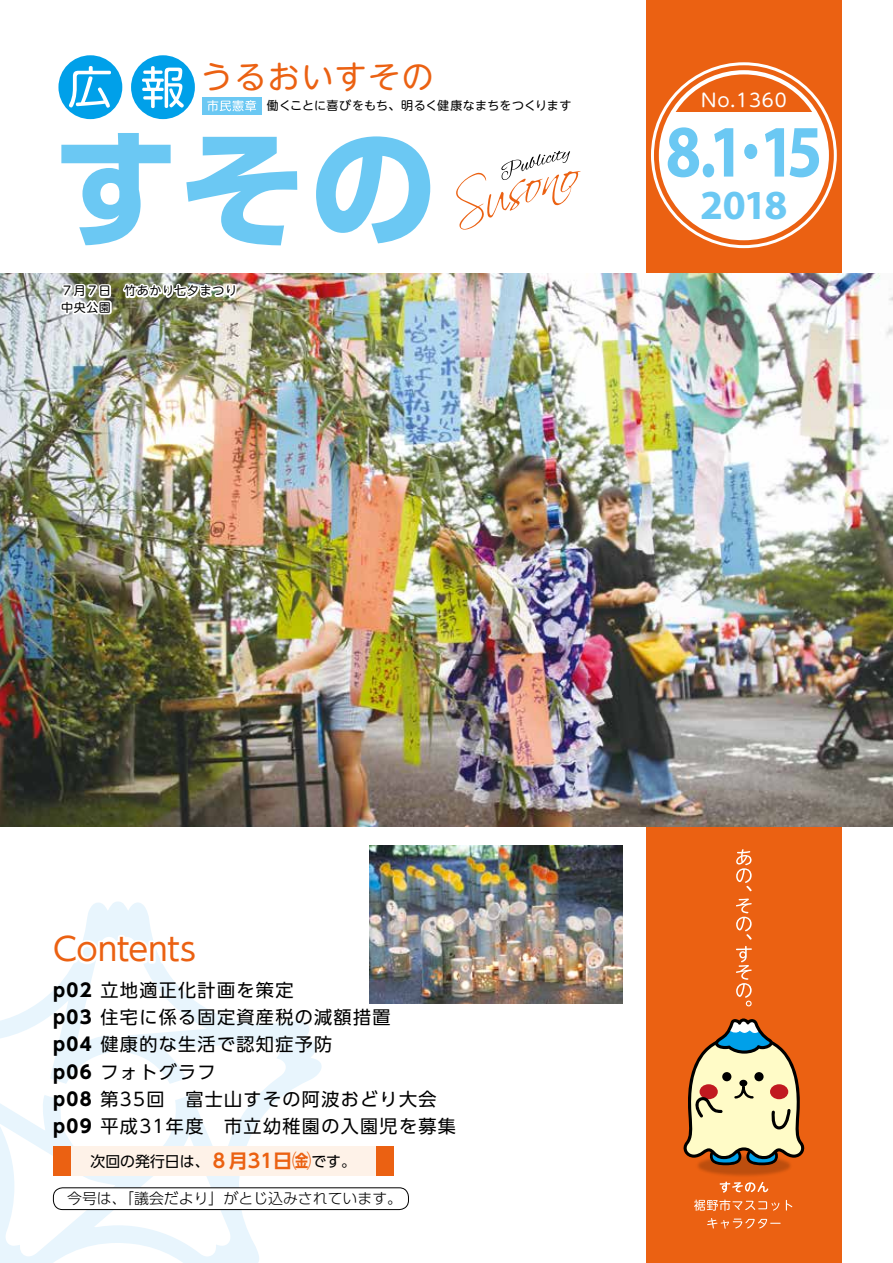
<style>
.page{position:relative;width:893px;height:1263px;background:#fff}
.page>*{position:absolute;margin:0;border:0;box-sizing:border-box;transform-origin:0 0}
.t1{font:700 74.4px "Myriad Pro";color:#6bc8f3;scale:.86 1}
.t2{font:700 41.4px "Myriad Pro";color:#6bc8f3}
.t3{font:31.95px "UD Shin Go Pro";letter-spacing:-.01em;color:#eb6112}
.t4{font:31.95px "UD Shin M Go Pro";letter-spacing:.05em;color:#eb6112}
.t5{font:18px/27.2px "UD Shin Go Pro";letter-spacing:.075em;color:#000}
.t6{font:18px "UD Shin M Go Pro";letter-spacing:.05em;color:#fff}
.t7{font:300 14.85px "UD Shin Go Pro";color:#000}
.t8{font:14.85px "UD Shin Go Pro";color:#000}
.t9{font:12px "UD Shin M Go Pro";letter-spacing:.015em;color:#000}
.t10{font:12px/16.5px "UD Shin M Go Pro";letter-spacing:.045em;color:#000}
.s1{font-family:"Koz Min Pr 6 N";font-weight:400}
.s2{font-weight:700}
.s3{font-family:"UD Shin Go Pro De";font-weight:700;font-size:19.2px;color:#eb6112}
</style>
<div class="page">
<div style="left:646px;top:0;width:195px;height:1263px;background:#eb6112"></div>
<svg style="left:661px;top:113px;width:166px;height:125px;background:#fcede4"></svg>
<div style="left:659px;top:70px;width:170px;height:170px;border:4px solid #fff;border-radius:50%"></div>
<svg style="left:316px;top:136px;width:114px;height:107px"></svg>
<svg style="left:456px;top:151px;width:125px;height:79px"></svg>
<div style="left:131px;top:55px;width:64px;height:64px;background:#00a0e9;border-radius:50%"></div>
<svg style="left:142px;top:66px;width:42px;height:42px"></svg>
<div style="left:58px;top:55px;width:64px;height:64px;background:#00a0e9;border-radius:50%"></div>
<svg style="left:69px;top:66px;width:42px;height:42px"></svg>
<div style="left:202px;top:97px;width:59px;height:17px;background:#6bc8f3"></div>
<svg style="left:207px;top:100px;width:49px;height:11px"></svg>
<svg style="left:736px;top:849px;width:16px;height:157px"></svg>
<img style="left:697px;top:1165px;width:94px;height:11px">
<svg style="left:683px;top:1018px;width:121px;height:147px"></svg>
<svg style="left:0;top:901px;width:323px;height:362px"></svg>
<svg style="left:707px;top:1218px;width:74px;height:11px"></svg>
<svg style="left:694px;top:1199px;width:98px;height:12px"></svg>
<svg style="left:720px;top:1181px;width:48px;height:12px"></svg>
<img style="left:0;top:273px;width:893px;height:553px">
<svg style="left:50px;top:931px;width:149px;height:35px"></svg>
<div style="left:53px;top:1146px;width:340px;height:30px;background:#fef2e8"></div>
<div style="left:53px;top:1146px;width:17px;height:30px;background:#eb6112"></div>
<div style="left:376px;top:1146px;width:17px;height:30px;background:#eb6112"></div>
<div style="left:53px;top:1188px;width:355px;height:21px;background:#fff;border-radius:9px"></div>
<div style="left:53px;top:1187px;width:356px;height:23px;border:1px solid #000;border-radius:9px"></div>
<img style="left:59px;top:133px;width:238px;height:208px">
<img style="left:370px;top:845px;width:253px;height:158px">
<h3 class="t4" style="left:201px;top:51px;width:234px">うるおいすその</h3>
<p class="t9" style="left:267px;top:96px;width:306px">働くことに喜びをもち、明るく健康なまちをつくります</p>
<p class="t10" style="left:61px;top:282px;width:177px">７月７日　竹あかり七夕まつり中央公園</p>
<p class="t6" style="left:701px;top:85px;width:87px">No.1360</p>
<h1 class="t1" style="left:666px;top:103px;width:184px">8.1<span class="s1">・</span>15</h1>
<h2 class="t2" style="left:700px;top:178px;width:89px">2018</h2>
<h3 class="t3" style="left:53px;top:923px;width:144px">Contents</h3>
<p class="t5" style="left:53px;top:976px;width:404px"><span class="s2">p02</span> 立地適正化計画を策定<br><span class="s2">p03</span> 住宅に係る固定資産税の減額措置<br><span class="s2">p04</span> 健康的な生活で認知症予防<br><span class="s2">p06</span> フォトグラフ<br><span class="s2">p08</span> 第35回　富士山すその阿波おどり大会<span class="s2">p09</span> 平成31年度　市立幼稚園の入園児を募集</p>
<p class="t8" style="left:90px;top:1149px;width:267px">次回の発行日は、<span class="s3">８月31日㈮</span>です。</p>
<p class="t7" style="left:67px;top:1187px;width:336px">今号は、「議会だより」がとじ込みされています。</p>
</div>
